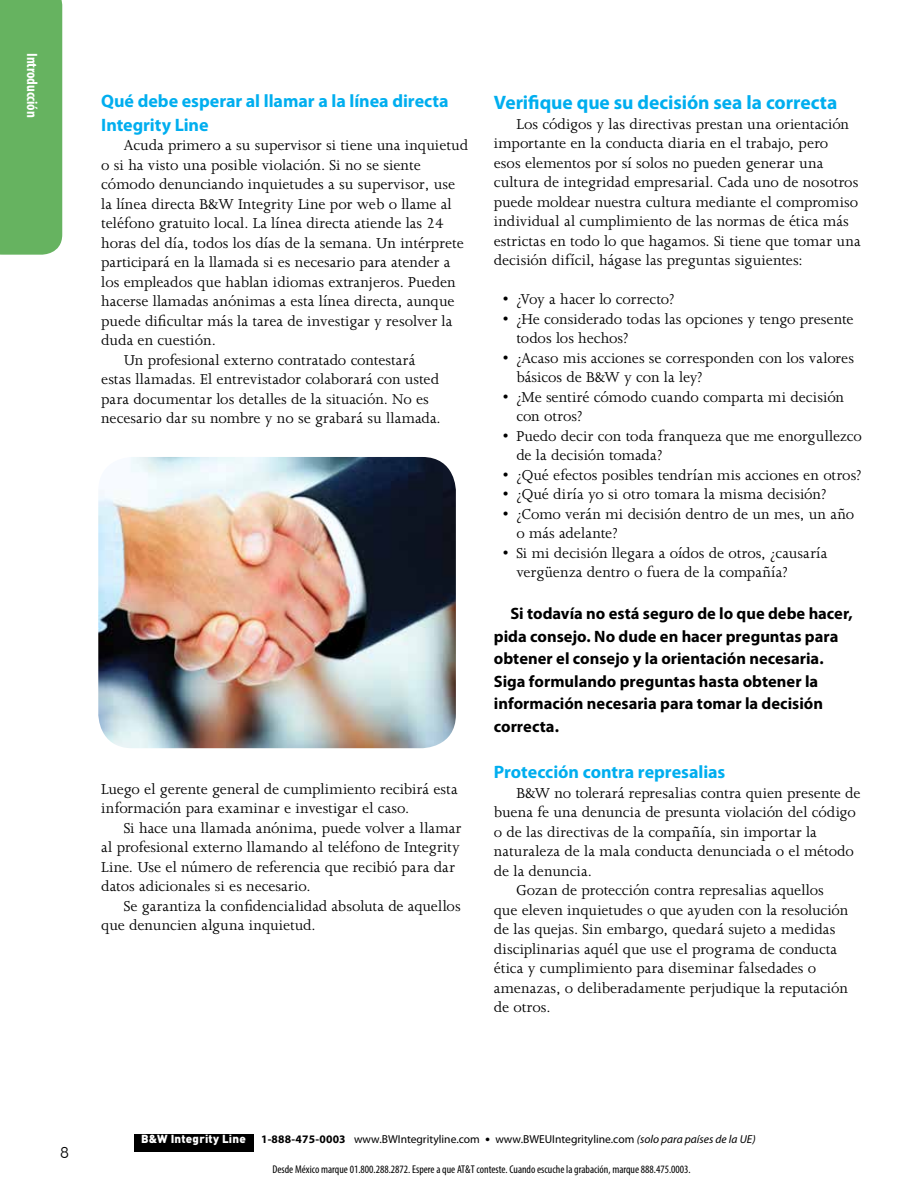
<style>
.page{position:relative;width:918px;height:1188px;background:#fff}
.page>*{position:absolute;margin:0;border:0;box-sizing:border-box;transform-origin:0 0}
.t1{font:700 19.5px "Myriad Pro";letter-spacing:-.005em;color:#00aeef}
.t2{font:700 18px/24px "Myriad Pro";letter-spacing:-.005em;color:#00aeef}
.t3{font:16.5px/19.5px "Joanna MT Std";color:#000}
.t4{font:700 16.5px/22.5px "Myriad Pro";color:#000}
.t5{font:16.5px "Nimbus San D Ligh";color:#000}
.t6{font:700 condensed 15px "Myriad Pro";letter-spacing:-.01em;color:#fff}
.t7{font:11.55px "Myriad Pro";color:#000}
.t8{font:900 11.55px "DIN";letter-spacing:.02em;color:#fff}
.t9{font:condensed 11.25px "Myriad Pro";color:#000}
.s1{font-weight:700}
.s2{font-family:"Calibri"}
.s3{font-style:italic}
</style>
<div class="page">
<div style="left:0;top:0;width:62px;height:255px;background:#66b360"></div>
<div style="left:135px;top:1134px;width:119px;height:18px;background:#000"></div>
<img style="left:98px;top:457px;width:358px;height:291px">
<p class="t6" style="left:41px;top:53px;width:66px;rotate:90deg">Introducción</p>
<p class="t2" style="left:101px;top:88px;width:349px">Qué debe esperar al llamar a la línea directa<br>Integrity Line</p>
<p class="t3" style="left:124px;top:136px;width:346px">Acuda primero a su supervisor si tiene una inquietud</p>
<p class="t3" style="left:101px;top:155px;width:321px">o si ha visto una posible violación. Si no se siente</p>
<p class="t3" style="left:101px;top:175px;width:355px">cómodo denunciando inquietudes a su supervisor, use</p>
<p class="t3" style="left:101px;top:194px;width:352px">la línea directa B&amp;W Integrity Line por web o llame al</p>
<p class="t3" style="left:101px;top:214px;width:344px">teléfono gratuito local. La línea directa atiende las 24</p>
<p class="t3" style="left:101px;top:233px;width:364px">horas del día, todos los días de la semana. Un intérprete</p>
<p class="t3" style="left:101px;top:253px;width:351px">participará en la llamada si es necesario para atender a</p>
<p class="t3" style="left:101px;top:272px;width:356px">los empleados que hablan idiomas extranjeros. Pueden</p>
<p class="t3" style="left:101px;top:292px;width:355px">hacerse llamadas anónimas a esta línea directa, aunque</p>
<p class="t3" style="left:101px;top:311px;width:353px">puede dificultar más la tarea de investigar y resolver la</p>
<p class="t3" style="left:101px;top:331px;width:116px">duda en cuestión.</p>
<p class="t3" style="left:124px;top:350px;width:293px">Un profesional externo contratado contestará</p>
<p class="t3" style="left:101px;top:370px;width:339px">estas llamadas. El entrevistador colaborará con usted</p>
<p class="t3" style="left:101px;top:389px;width:329px">para documentar los detalles de la situación. No es</p>
<p class="t3" style="left:101px;top:409px;width:341px">necesario dar su nombre y no se grabará su llamada.</p>
<p class="t3" style="left:101px;top:779px;width:358px">Luego el gerente general de cumplimiento recibirá esta información para examinar e investigar el caso.</p>
<p class="t3" style="left:101px;top:818px;width:362px;text-indent:23px">Si hace una llamada anónima, puede volver a llamar al profesional externo llamando al teléfono de Integrity Line. Use el número de referencia que recibió para dar datos adicionales si es necesario.</p>
<p class="t3" style="left:101px;top:896px;width:361px;text-indent:23px">Se garantiza la confidencialidad absoluta de aquellos que denuncien alguna inquietud.</p>
<p class="t1" style="left:494px;top:90px;width:345px">Verifique que su decisión sea la correcta</p>
<p class="t3" style="left:494px;top:114px;width:368px;text-indent:23px">Los códigos y las directivas prestan una orientación importante en la conducta diaria en el trabajo, pero<br>esos elementos por sí solos no pueden generar una cultura de integridad empresarial. Cada uno de nosotros puede moldear nuestra cultura mediante el compromiso individual al cumplimiento de las normas de ética más estrictas en todo lo que hagamos. Si tiene que tomar una decisión difícil, hágase las preguntas siguientes:</p>
<p class="t3" style="left:503px;top:290px;width:173px">• ¿Voy a hacer lo correcto?</p>
<p class="t3" style="left:516px;top:309px;width:339px;text-indent:-13px">• ¿He considerado todas las opciones y tengo presente todos los hechos?</p>
<p class="t3" style="left:516px;top:348px;width:339px;text-indent:-13px">• ¿Acaso mis acciones se corresponden con los valores básicos de B&amp;W y con la ley?</p>
<p class="t3" style="left:516px;top:387px;width:329px;text-indent:-13px">• ¿Me sentiré cómodo cuando comparta mi decisión con otros?</p>
<p class="t3" style="left:516px;top:426px;width:347px;text-indent:-13px">• Puedo decir con toda franqueza que me enorgullezco de la decisión tomada?</p>
<p class="t3" style="left:503px;top:465px;width:360px">• ¿Qué efectos posibles tendrían mis acciones en otros?</p>
<p class="t3" style="left:503px;top:485px;width:325px">• ¿Qué diría yo si otro tomara la misma decisión?</p>
<p class="t3" style="left:516px;top:504px;width:340px;text-indent:-13px">• ¿Como verán mi decisión dentro de un mes, un año o más adelante?</p>
<p class="t3" style="left:516px;top:543px;width:313px;text-indent:-13px">• Si mi decisión llegara a oídos de otros, ¿causaría vergüenza dentro o fuera de la compañía?</p>
<p class="t4" style="left:494px;top:602px;width:361px;text-indent:16px">Si todavía no está seguro de lo que debe hacer, pida consejo. No dude en hacer preguntas para obtener el consejo y la orientación necesaria.<br>Siga formulando preguntas hasta obtener la información necesaria para tomar la decisión correcta.</p>
<p class="t2" style="left:494px;top:760px;width:233px">Protección contra represalias</p>
<p class="t3" style="left:516px;top:783px;width:346px">B&amp;W no tolerará represalias contra quien presente de</p>
<p class="t3" style="left:494px;top:803px;width:363px">buena fe una denuncia de presunta violación del código</p>
<p class="t3" style="left:494px;top:822px;width:325px">o de las directivas de la compañía, sin importar la</p>
<p class="t3" style="left:494px;top:842px;width:361px">naturaleza de la mala conducta denunciada o el método</p>
<p class="t3" style="left:494px;top:861px;width:99px">de la denuncia.</p>
<p class="t3" style="left:516px;top:881px;width:309px">Gozan de protección contra represalias aquellos</p>
<p class="t3" style="left:494px;top:900px;width:356px">que eleven inquietudes o que ayuden con la resolución</p>
<p class="t3" style="left:494px;top:920px;width:343px">de las quejas. Sin embargo, quedará sujeto a medidas</p>
<p class="t3" style="left:494px;top:939px;width:345px">disciplinarias aquél que use el programa de conducta</p>
<p class="t3" style="left:494px;top:959px;width:324px">ética y cumplimiento para diseminar falsedades o</p>
<p class="t3" style="left:494px;top:978px;width:356px">amenazas, o deliberadamente perjudique la reputación</p>
<p class="t3" style="left:494px;top:998px;width:58px">de otros.</p>
<p class="t5" style="left:60px;top:1143px;width:10px">8</p>
<p class="t8" style="left:141px;top:1131px;width:106px">B&amp;W Integrity Line</p>
<p class="t7" style="left:261px;top:1132px;width:496px"><span class="s1">1-888-475-0003</span> www.BWIntegrityline.com <span class="s2">•</span> www.BWEUIntegrityline.com <span class="s3">(solo para países de la UE)</span></p>
<p class="t9" style="left:272px;top:1162px;width:420px">Desde México marque 01.800.288.2872. Espere a que AT&amp;T conteste. Cuando escuche la grabación, marque 888.475.0003.</p>
</div>
